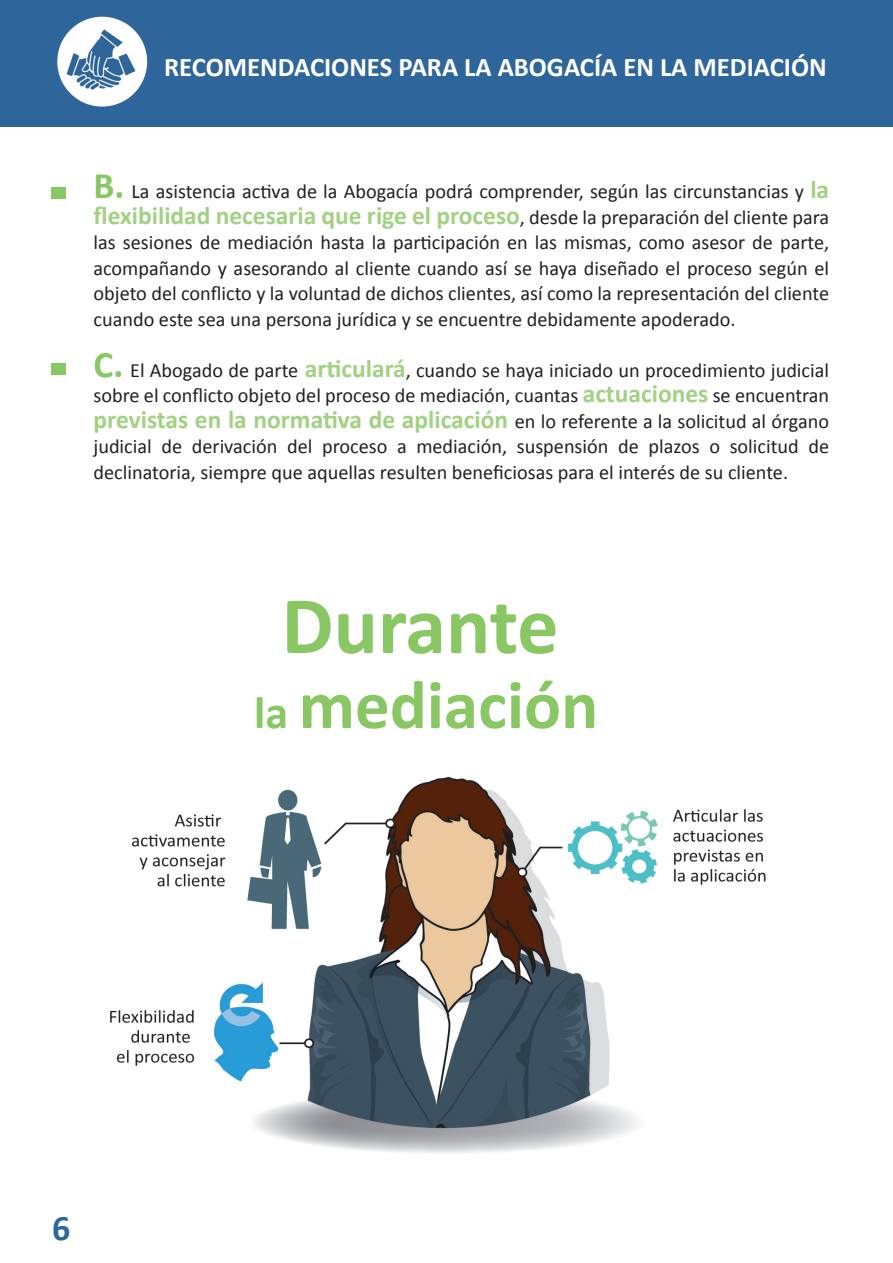
<style>
.page{position:relative;width:893px;height:1263px;background:#fff}
.page>*{position:absolute;margin:0;border:0;box-sizing:border-box;transform-origin:0 0}
.t1{font:700 82.5px "Calibri";letter-spacing:-.005em;color:#88c764}
.t2{font:700 69.15px "Calibri";color:#88c764}
.t3{font:700 36px "Calibri";color:#2e659a}
.t4{font:700 27px "Calibri";color:#fff}
.t5{font:700 25.5px "Calibri";color:#a1d182}
.t6{font:20.25px/25.5px "Calibri";color:#231f20}
.s1{font-weight:700;font-size:37.5px;color:#88c764}
.s2{font-weight:700;font-size:25.5px;color:#a1d182}
.s3{font-weight:400;font-size:20.25px;color:#231f20}
.s4{font-size:46.05px}
</style>
<div class="page">
<div style="left:0;top:0;width:893px;height:126px;background:#2e659a"></div>
<img style="left:55px;top:15px;width:94px;height:94px;border-radius:47px">
<div style="left:53px;top:13px;width:98px;height:98px;border:4px solid #2e659a;border-radius:50%"></div>
<img style="left:110px;top:776px;width:656px;height:377px">
<div style="left:51px;top:363px;width:15px;height:11px;background:#88c764"></div>
<div style="left:51px;top:187px;width:15px;height:11px;background:#88c764"></div>
<h3 class="t4" style="left:164px;top:49px;width:664px">RECOMENDACIONES PARA LA ABOGACÍA EN LA MEDIACIÓN</h3>
<p class="t6" style="left:94px;top:179px;width:737px"><span class="s1">B.</span> La asistencia activa de la Abogacía podrá comprender, según las circunstancias y <span class="s2">la</span></p>
<p class="t5" style="left:94px;top:199px;width:737px">flexibilidad necesaria que rige el proceso<span class="s3">, desde la preparación del cliente para</span></p>
<p class="t6" style="left:94px;top:230px;width:737px;text-align:justify">las sesiones de mediación hasta la participación en las mismas, como asesor de parte, acompañando y asesorando al cliente cuando así se haya diseñado el proceso según el objeto del conflicto y la voluntad de dichos clientes, así como la representación del cliente cuando este sea una persona jurídica y se encuentre debidamente apoderado.</p>
<p class="t6" style="left:94px;top:357px;width:737px"><span class="s1">C.</span> El Abogado de parte <span class="s2">articulará</span>, cuando se haya iniciado un procedimiento judicial sobre el conflicto objeto del proceso de mediación, cuantas <span class="s2">actuaciones</span> se encuentran</p>
<p class="t5" style="left:94px;top:403px;width:737px">previstas en la normativa de aplicación <span class="s3">en lo referente a la solicitud al órgano</span></p>
<p class="t6" style="left:94px;top:434px;width:737px">judicial de derivación del proceso a mediación, suspensión de plazos o solicitud de declinatoria, siempre que aquellas resulten beneficiosas para el interés de su cliente.</p>
<p class="t1" style="left:282px;top:573px;width:279px">Durante</p>
<p class="t2" style="left:254px;top:661px;width:346px"><span class="s4">la</span> mediación</p>
<h3 class="t3" style="left:52px;top:1205px;width:20px">6</h3>
</div>
